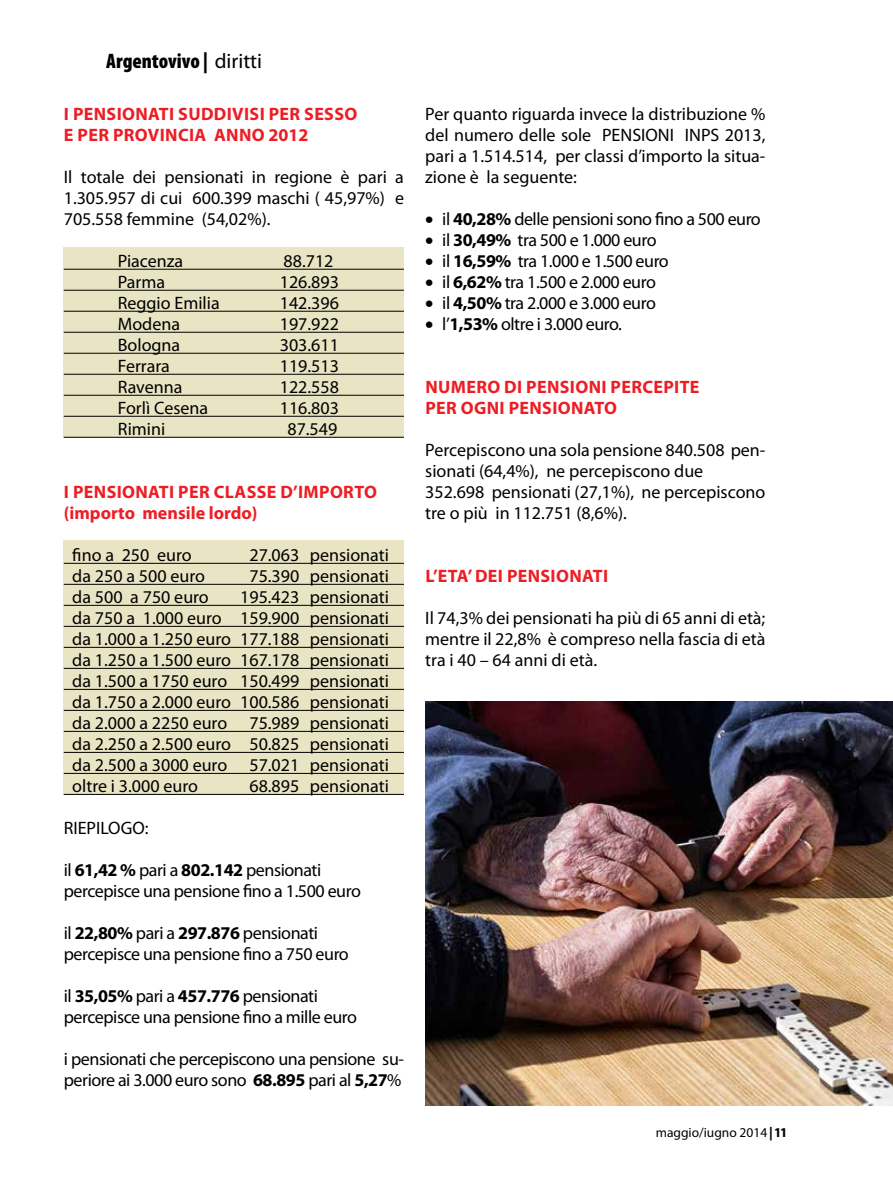
<style>
.page{position:relative;width:893px;height:1191px;background:#fff}
.page>*{position:absolute;margin:0;border:0;box-sizing:border-box;transform-origin:0 0}
.t1{font:900 condensed 21px "Myriad Pro";color:#000}
.t2{font:18px/21px "Myriad Pro";color:#000;text-align:justify}
.t3{font:18px/21px "Myriad Pro";letter-spacing:-.025em;color:#000}
.t4{font:700 18px "Myriad Pro";letter-spacing:.02em;color:#ed1d24}
.t5{font:700 18px/21px "Myriad Pro";color:#ed1d24}
.t6{font:13.5px "Myriad Pro";color:#000}
.s1{font-weight:400;font-stretch:normal}
.s2{font-weight:700}
.s3{font-weight:900;font-stretch:condensed}
</style>
<div class="page">
<div style="left:64px;top:540px;width:340px;height:254px;background:#e9e4c3"></div>
<div style="left:64px;top:247px;width:340px;height:191px;background:#e9e4c3"></div>
<hr style="left:64px;top:269px;width:340px;height:1px;background:#000">
<hr style="left:64px;top:290px;width:340px;height:1px;background:#000">
<hr style="left:64px;top:311px;width:340px;height:1px;background:#000">
<hr style="left:64px;top:332px;width:340px;height:1px;background:#000">
<hr style="left:64px;top:353px;width:340px;height:1px;background:#000">
<hr style="left:64px;top:374px;width:340px;height:1px;background:#000">
<hr style="left:64px;top:395px;width:340px;height:1px;background:#000">
<hr style="left:64px;top:416px;width:340px;height:1px;background:#000">
<hr style="left:64px;top:437px;width:340px;height:1px;background:#000">
<hr style="left:64px;top:563px;width:340px;height:1px;background:#000">
<hr style="left:64px;top:584px;width:340px;height:1px;background:#000">
<hr style="left:64px;top:605px;width:340px;height:1px;background:#000">
<hr style="left:64px;top:626px;width:340px;height:1px;background:#000">
<hr style="left:64px;top:647px;width:340px;height:1px;background:#000">
<hr style="left:64px;top:668px;width:340px;height:1px;background:#000">
<hr style="left:64px;top:689px;width:340px;height:1px;background:#000">
<hr style="left:64px;top:710px;width:340px;height:1px;background:#000">
<hr style="left:64px;top:731px;width:340px;height:1px;background:#000">
<hr style="left:64px;top:752px;width:340px;height:1px;background:#000">
<hr style="left:64px;top:773px;width:340px;height:1px;background:#000">
<hr style="left:64px;top:794px;width:340px;height:1px;background:#000">
<img style="left:425px;top:701px;width:468px;height:405px">
<p class="t1" style="left:106px;top:49px;width:157px">Argentovivo | <span class="s1">diritti</span></p>
<p class="t4" style="left:64px;top:102px;width:21px">I PEN</p>
<p class="t4" style="left:107px;top:102px;width:21px">SIONATI</p>
<p class="t4" style="left:178px;top:102px;width:21px">SUDDIVI</p>
<p class="t4" style="left:250px;top:102px;width:31px">SI PER</p>
<p class="t4" style="left:304px;top:102px;width:53px">SESSO</p>
<p class="t4" style="left:64px;top:123px;width:25px">E PER</p>
<p class="t4" style="left:113px;top:123px;width:12px">PROVIN</p>
<p class="t4" style="left:178px;top:123px;width:132px">CIA anno 2012</p>
<p class="t2" style="left:64px;top:166px;width:342px">Il totale dei pensionati in regione è pari a 1.305.957 di cui 600.399 maschi ( 45,97%) e 705.558 femmine (54,02%).</p>
<p class="t2" style="left:118px;top:250px;width:67px">Piacenza</p>
<p class="t2" style="left:284px;top:250px;width:51px">88.712</p>
<p class="t2" style="left:118px;top:271px;width:49px">Parma</p>
<p class="t2" style="left:280px;top:271px;width:61px">126.893</p>
<p class="t2" style="left:118px;top:292px;width:103px">Reggio Emilia</p>
<p class="t2" style="left:280px;top:292px;width:61px">142.396</p>
<p class="t2" style="left:118px;top:313px;width:64px">Modena</p>
<p class="t2" style="left:280px;top:313px;width:61px">197.922</p>
<p class="t2" style="left:118px;top:334px;width:64px">Bologna</p>
<p class="t2" style="left:280px;top:334px;width:61px">303.611</p>
<p class="t2" style="left:118px;top:355px;width:54px">Ferrara</p>
<p class="t2" style="left:280px;top:355px;width:61px">119.513</p>
<p class="t2" style="left:118px;top:376px;width:66px">Ravenna</p>
<p class="t2" style="left:280px;top:376px;width:61px">122.558</p>
<p class="t2" style="left:118px;top:397px;width:92px">Forlì Cesena</p>
<p class="t2" style="left:280px;top:397px;width:61px">116.803</p>
<p class="t2" style="left:118px;top:418px;width:49px">Rimini</p>
<p class="t2" style="left:287px;top:418px;width:51px">87.549</p>
<p class="t5" style="left:64px;top:481px;width:247px;text-indent:150px">CLASSE D’IMPORTO (importo mensile lordo)</p>
<p class="t2" style="left:72px;top:544px;width:121px">fino a 250 euro</p>
<p class="t2" style="left:249px;top:544px;width:141px">27.063 pensionati</p>
<p class="t2" style="left:72px;top:565px;width:134px">da 250 a 500 euro</p>
<p class="t2" style="left:249px;top:565px;width:141px">75.390 pensionati</p>
<p class="t2" style="left:72px;top:586px;width:138px">da 500 a 750 euro</p>
<p class="t4" style="left:64px;top:480px;width:21px">I PEN</p>
<p class="t4" style="left:107px;top:480px;width:21px">SIONATI</p>
<p class="t4" style="left:178px;top:480px;width:11px">PER</p>
<p class="t2" style="left:72px;top:586px;width:318px;text-indent:168px">195.423 pensionati da 750 a 1.000 euro 159.900 pensionati da 1.000 a 1.250 euro 177.188 pensionati da 1.250 a 1.500 euro 167.178 pensionati da 1.500 a 1750 euro 150.499 pensionati da 1.750 a 2.000 euro 100.586 pensionati da 2.000 a 2250 euro 75.989 pensionati da 2.250 a 2.500 euro 50.825 pensionati da 2.500 a 3000 euro 57.021 pensionati oltre i 3.000 euro</p>
<p class="t2" style="left:249px;top:775px;width:141px">68.895 pensionati</p>
<p class="t2" style="left:64px;top:817px;width:86px">RIEPILOGO:</p>
<p class="t3" style="left:64px;top:859px;width:299px">il <span class="s2">61,42 %</span> pari a <span class="s2">802.142</span> pensionati percepisce una pensione fino a 1.500 euro</p>
<p class="t3" style="left:64px;top:922px;width:286px">il <span class="s2">22,80%</span> pari a <span class="s2">297.876</span> pensionati percepisce una pensione fino a 750 euro</p>
<p class="t3" style="left:64px;top:985px;width:295px">il <span class="s2">35,05%</span> pari a <span class="s2">457.776</span> pensionati percepisce una pensione fino a mille euro</p>
<p class="t3" style="left:64px;top:1048px;width:342px">i pensionati che percepiscono una pensione su&shy;periore ai 3.000 euro sono <span class="s2">68.895</span> pari al <span class="s2">5,27</span>%</p>
<p class="t2" style="left:425px;top:103px;width:342px">Per quanto riguarda invece la distribuzione % del numero delle sole PENSIONI INPS 2013, pari a 1.514.514, per classi d’importo la situa&shy;zione è la seguente:</p>
<p class="t3" style="left:425px;top:208px;width:337px">• il <span class="s2">40,28%</span> delle pensioni sono fino a 500 euro</p>
<p class="t3" style="left:425px;top:229px;width:233px">• il <span class="s2">30,49%</span> tra 500 e 1.000 euro</p>
<p class="t3" style="left:425px;top:250px;width:245px">• il <span class="s2">16,59%</span> tra 1.000 e 1.500 euro</p>
<p class="t3" style="left:425px;top:271px;width:232px">• il <span class="s2">6,62%</span> tra 1.500 e 2.000 euro</p>
<p class="t3" style="left:425px;top:292px;width:232px">• il <span class="s2">4,50%</span> tra 2.000 e 3.000 euro</p>
<p class="t3" style="left:425px;top:313px;width:198px">• l’<span class="s2">1,53%</span> oltre i 3.000 euro.</p>
<p class="t4" style="left:425px;top:375px;width:14px">NUMERO</p>
<p class="t4" style="left:504px;top:375px;width:34px">DI PEN</p>
<p class="t4" style="left:560px;top:375px;width:20px">SIONI</p>
<p class="t4" style="left:611px;top:375px;width:53px">PERCEPITE</p>
<p class="t4" style="left:425px;top:396px;width:11px">PER</p>
<p class="t4" style="left:461px;top:396px;width:12px">OGNI</p>
<p class="t4" style="left:509px;top:396px;width:12px">PEN</p>
<p class="t4" style="left:542px;top:396px;width:22px">SIONATO</p>
<p class="t2" style="left:425px;top:439px;width:342px;text-align:left">Percepiscono una sola pensione 840.508 pen&shy;sionati (64,4%), ne percepiscono due 352.698 pensionati (27,1%), ne percepiscono tre o più in 112.751 (8,6%).</p>
<p class="t4" style="left:425px;top:564px;width:60px">L’ETA’ DEI</p>
<p class="t4" style="left:507px;top:564px;width:12px">PEN</p>
<p class="t4" style="left:541px;top:564px;width:21px">SIONATI</p>
<p class="t2" style="left:425px;top:607px;width:342px">Il 74,3% dei pensionati ha più di 65 anni di età; mentre il 22,8% è compreso nella fascia di età tra i 40 – 64 anni di età.</p>
<p class="t6" style="left:656px;top:1124px;width:132px">maggio/iugno 2014 <span class="s3">| 11</span></p>
</div>
